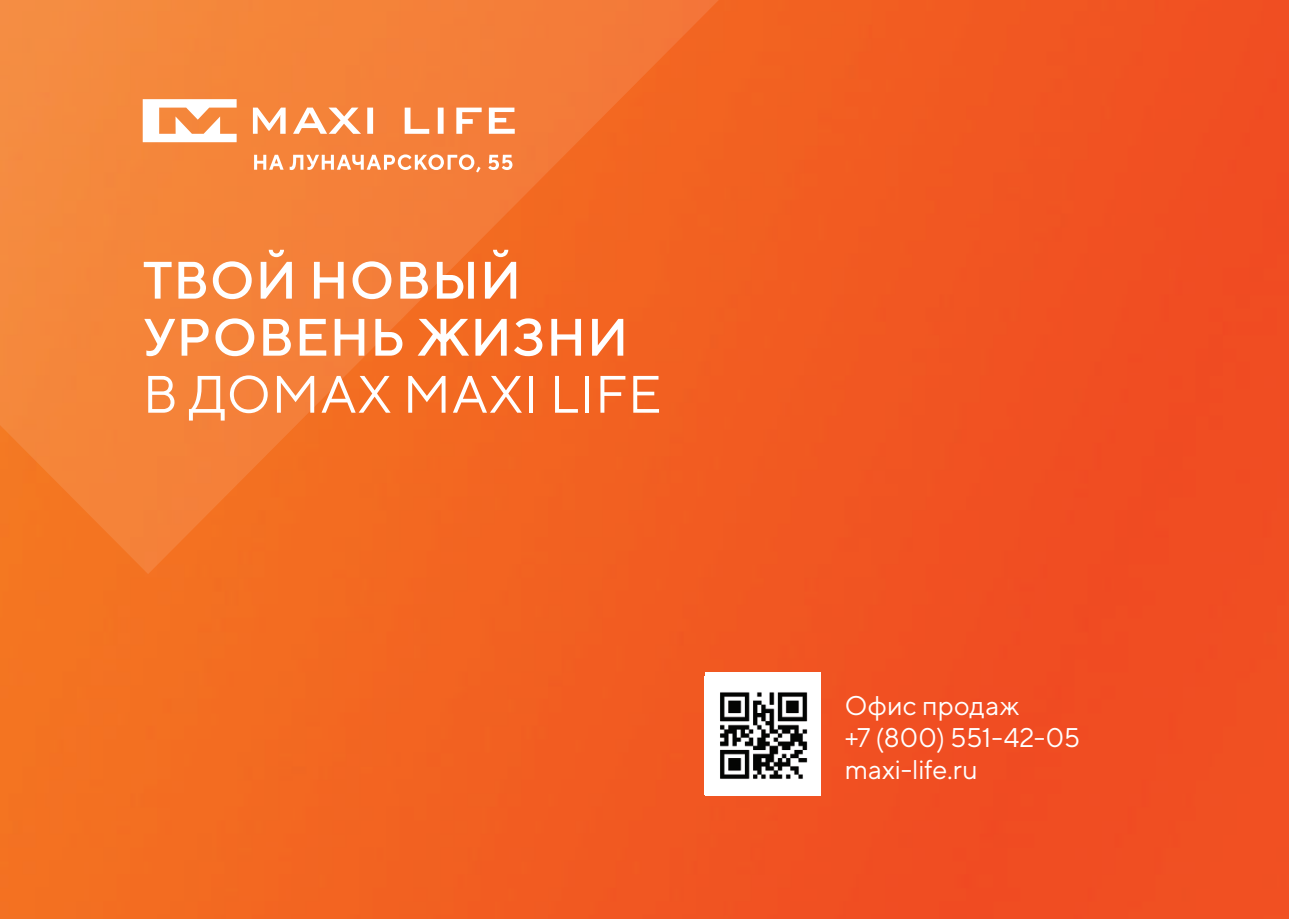
<style>
.page{position:relative;width:1289px;height:919px;background:#fff}
.page>*{position:absolute;margin:0;border:0;box-sizing:border-box;transform-origin:0 0}
.t1{font:500 52.5px/57px "TT Norms";letter-spacing:.01em;color:#fff}
.t2{font:52.5px "TT Norms";letter-spacing:.01em;color:#fff}
.t3{font:27px/32.1px "TT Norms";color:#fff}
</style>
<div class="page">
<img style="left:0;top:0;width:1288px;height:918px">
<svg style="left:0;top:0;width:727px;height:574px;background:#f3762f"></svg>
<div style="left:705px;top:671px;width:115px;height:124px;background:#fff"></div>
<img style="left:720px;top:692px;width:88px;height:87px">
<svg style="left:254px;top:155px;width:29px;height:15px"></svg>
<svg style="left:290px;top:154px;width:190px;height:18px"></svg>
<svg style="left:488px;top:155px;width:24px;height:15px"></svg>
<svg style="left:253px;top:108px;width:120px;height:26px"></svg>
<svg style="left:404px;top:108px;width:110px;height:26px"></svg>
<svg style="left:143px;top:99px;width:94px;height:43px"></svg>
<h1 class="t1" style="left:143px;top:250px;width:487px">ТВОЙ НОВЫЙ<br>УРОВЕНЬ ЖИЗНИ</h1>
<h1 class="t2" style="left:143px;top:362px;width:520px">В ДОМАХ MAXI LIFE</h1>
<p class="t3" style="left:844px;top:688px;width:237px">Офис продаж<br>+7 (800) 551-42-05 maxi-life.ru</p>
</div>
